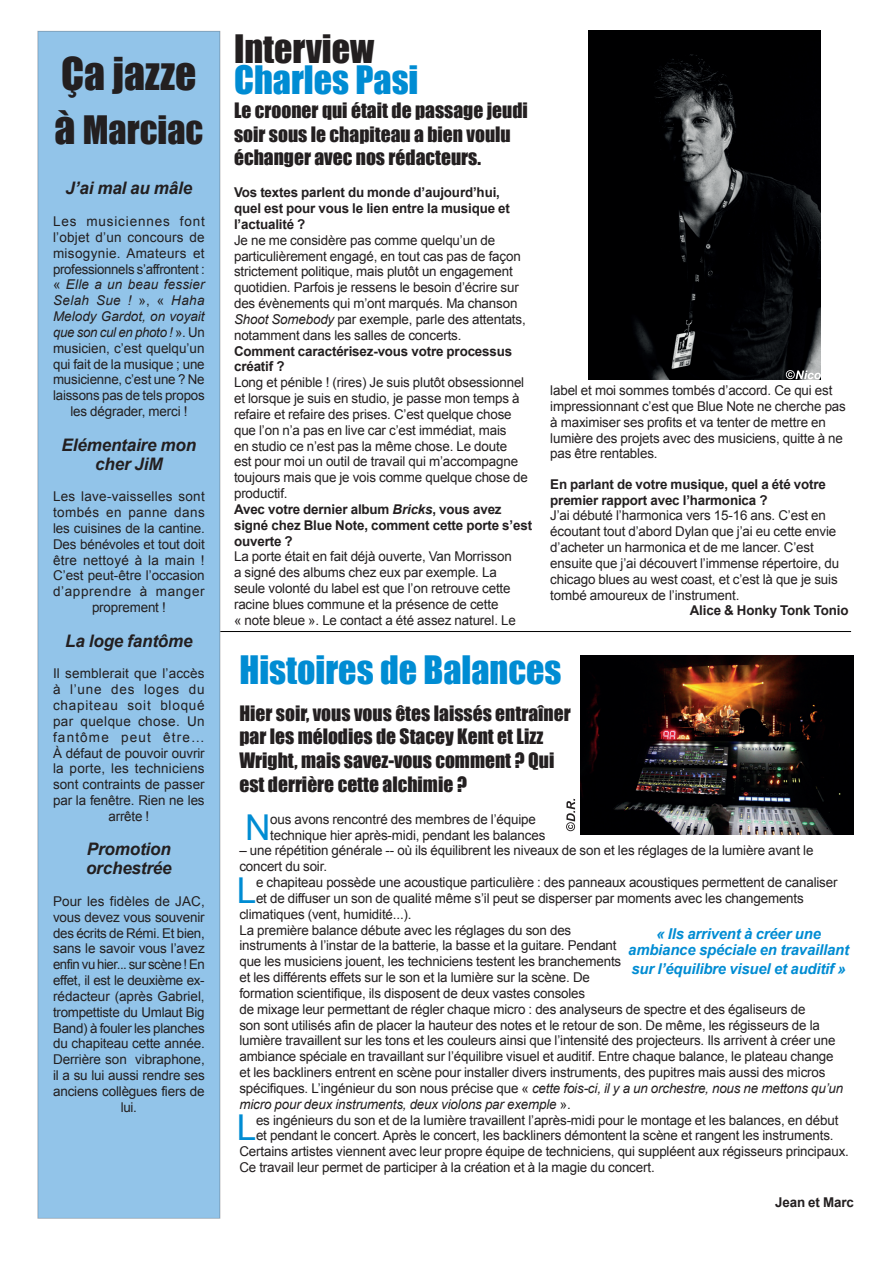
<style>
.page{position:relative;width:893px;height:1263px;background:#fff}
.page>*{position:absolute;margin:0;border:0;box-sizing:border-box;transform-origin:0 0}
.t1{font:41.7px "Impact";color:#231f20}
.t2{font:36px "Impact";color:#008cd3}
.t3{font:36px "Impact";color:#231f20}
.t4{font:35.55px "Arial";color:#008cd3}
.t5{font:19.5px/23.7px "Impact";color:#231f20}
.t6{font:italic 700 17.25px/18.8px "Arial";letter-spacing:-.01em;color:#231f20;text-align:center}
.t7{font:italic 700 15px/15.9px "Arial";letter-spacing:-.01em;color:#008cd3;text-align:center}
.t8{font:13.5px/15.9px "Arial";letter-spacing:-.01em;color:#231f20}
.t9{font:700 13.5px/15.9px "Arial";letter-spacing:-.01em;color:#231f20}
.t10{font:13.5px/15.9px "Arial";letter-spacing:.01em;color:#231f20;text-align:center}
.t11{font:italic 13.5px "Arial";letter-spacing:-.01em;color:#231f20}
.s1{font-size:41.7px}
.s2{font-style:italic}
.s3{font-weight:700}
.s4{font-weight:700;font-style:italic}
.s5{font-style:normal}
</style>
<div class="page">
<div style="left:38px;top:31px;width:182px;height:1187px;background:#92c4e9"></div>
<hr style="left:220px;top:631px;width:631px;height:1px;background:#000001">
<img style="left:589px;top:31px;width:232px;height:348px">
<svg style="left:786px;top:370px;width:35px;height:9px"></svg>
<img style="left:580px;top:656px;width:274px;height:178px">
<svg style="left:566px;top:799px;width:9px;height:32px"></svg>
<h1 class="t1" style="left:61px;top:41px;width:137px">Ça jazze</h1>
<h2 class="t3" style="left:55px;top:102px;width:150px"><span class="s1">à</span> Marciac</h2>
<p class="t6" style="left:66px;top:180px;width:128px">J’ai mal au mâle</p>
<p class="t8" style="left:53px;top:214px;width:153px;text-align:center">Les musiciennes font l’objet d’un concours de misogynie. Amateurs et professionnels s’affrontent : « <span class="s2">Elle a un beau fessier<br>Selah Sue !</span> », « <span class="s2">Haha<br>Melody Gardot, on voyait que son cul en photo !</span> ». Un musicien, c’est quelqu’un qui fait de la musique ; une musicienne, c’est une ? Ne laissons pas de tels propos les dégrader, merci !</p>
<p class="t6" style="left:62px;top:436px;width:136px">Elémentaire mon cher JiM</p>
<p class="t8" style="left:53px;top:489px;width:153px;text-align:center">Les lave-vaisselles sont tombés en panne dans les cuisines de la cantine.<br>Des bénévoles et tout doit être nettoyé à la main !<br>C’est peut-être l’occasion d’apprendre à manger proprement !</p>
<p class="t6" style="left:65px;top:632px;width:129px">La loge fantôme</p>
<p class="t10" style="left:53px;top:666px;width:153px">Il semblerait que l’accès à l’une des loges du chapiteau soit bloqué par quelque chose. Un fantôme peut être…<br>À défaut de pouvoir ouvrir la porte, les techniciens sont contraints de passer par la fenêtre. Rien ne les arrête !</p>
<p class="t6" style="left:86px;top:840px;width:87px;text-align:left">Promotion orchestrée</p>
<p class="t8" style="left:53px;top:893px;width:153px;text-align:center">Pour les fidèles de JAC, vous devez vous souvenir des écrits de Rémi. Et bien, sans le savoir vous l’avez enfin vu hier... sur scène ! En effet, il est le deuxième ex&shy;rédacteur (après Gabriel, trompettiste du Umlaut Big<br>Band) à fouler les planches du chapiteau cette année.<br>Derrière son vibraphone, il a su lui aussi rendre ses anciens collègues fiers de lui.</p>
<h2 class="t3" style="left:234px;top:20px;width:142px">Interview</h2>
<h2 class="t2" style="left:234px;top:52px;width:186px">Charles Pasi</h2>
<h3 class="t5" style="left:234px;top:98px;width:295px">Le crooner qui était de passage jeudi soir sous le chapiteau a bien voulu échanger avec nos rédacteurs.</h3>
<p class="t9" style="left:234px;top:185px;width:277px">Vos textes parlent du monde d’aujourd’hui, quel est pour vous le lien entre la musique et l’actualité ?</p>
<p class="t8" style="left:234px;top:232px;width:293px">Je ne me considère pas comme quelqu’un de particulièrement engagé, en tout cas pas de façon strictement politique, mais plutôt un engagement quotidien. Parfois je ressens le besoin d’écrire sur des évènements qui m’ont marqués. Ma chanson <span class="s2">Shoot Somebody</span> par exemple, parle des attentats, notamment dans les salles de concerts.</p>
<p class="t9" style="left:234px;top:343px;width:280px">Comment caractérisez-vous votre processus créatif ?</p>
<p class="t8" style="left:234px;top:375px;width:300px">Long et pénible ! (rires) Je suis plutôt obsessionnel et lorsque je suis en studio, je passe mon temps à refaire et refaire des prises. C’est quelque chose que l’on n’a pas en live car c’est immédiat, mais<br>en studio ce n’est pas la même chose. Le doute<br>est pour moi un outil de travail qui m’accompagne toujours mais que je vois comme quelque chose de productif.<br><span class="s3">Avec votre dernier album</span> <span class="s4">Bricks</span><span class="s3">, vous avez signé chez Blue Note, comment cette porte s’est ouverte ?</span></p>
<p class="t8" style="left:234px;top:549px;width:283px">La porte était en fait déjà ouverte, Van Morrisson a signé des albums chez eux par exemple. La seule volonté du label est que l’on retrouve cette racine blues commune et la présence de cette<br>« note bleue ». Le contact a été assez naturel. Le</p>
<p class="t8" style="left:550px;top:383px;width:297px">label et moi sommes tombés d’accord. Ce qui est impressionnant c’est que Blue Note ne cherche pas à maximiser ses profits et va tenter de mettre en lumière des projets avec des musiciens, quitte à ne pas être rentables.</p>
<p class="t9" style="left:550px;top:476px;width:277px">En parlant de votre musique, quel a été votre premier rapport avec l’harmonica ?</p>
<p class="t8" style="left:550px;top:508px;width:291px">J’ai débuté l’harmonica vers 15-16 ans. C’est en écoutant tout d’abord Dylan que j’ai eu cette envie d’acheter un harmonica et de me lancer. C’est ensuite que j’ai découvert l’immense répertoire, du chicago blues au west coast, et c’est là que je suis tombé amoureux de l’instrument.</p>
<p class="t9" style="left:690px;top:603px;width:160px">Alice &amp; Honky Tonk Tonio</p>
<h2 class="t2" style="left:239px;top:642px;width:324px">Histoires de Balances</h2>
<h3 class="t5" style="left:239px;top:701px;width:333px">Hier soir, vous vous êtes laissés entraîner par les mélodies de Stacey Kent et Lizz Wright, mais savez-vous comment ? Qui est derrière cette alchimie ?</h3>
<h3 class="t4" style="left:245px;top:804px;width:27px">N</h3>
<p class="t8" style="left:270px;top:811px;width:277px">ous avons rencontré des membres de l’équipe technique hier après-midi, pendant les balances</p>
<p class="t8" style="left:239px;top:843px;width:576px">– une répétition générale -- où ils équilibrent les niveaux de son et les réglages de la lumière avant le concert du soir.</p>
<h3 class="t4" style="left:237px;top:867px;width:21px">L</h3>
<p class="t8" style="left:256px;top:874px;width:583px">e chapiteau possède une acoustique particulière : des panneaux acoustiques permettent de canaliser</p>
<p class="t8" style="left:256px;top:890px;width:549px">et de diffuser un son de qualité même s’il peut se disperser par moments avec les changements</p>
<p class="t8" style="left:239px;top:906px;width:174px">climatiques (vent, humidité...).</p>
<p class="t8" style="left:239px;top:922px;width:333px">La première balance débute avec les réglages du son des</p>
<p class="t8" style="left:239px;top:938px;width:379px">instruments à l’instar de la batterie, la basse et la guitare. Pendant</p>
<p class="t8" style="left:239px;top:954px;width:383px">que les musiciens jouent, les techniciens testent les branchements</p>
<p class="t8" style="left:239px;top:969px;width:352px">et les différents effets sur le son et la lumière sur la scène. De</p>
<p class="t8" style="left:239px;top:985px;width:347px">formation scientifique, ils disposent de deux vastes consoles</p>
<p class="t8" style="left:239px;top:1001px;width:567px">de mixage leur permettant de régler chaque micro : des analyseurs de spectre et des égaliseurs de</p>
<p class="t8" style="left:239px;top:1017px;width:582px">son sont utilisés afin de placer la hauteur des notes et le retour de son. De même, les régisseurs de la</p>
<p class="t8" style="left:239px;top:1033px;width:598px">lumière travaillent sur les tons et les couleurs ainsi que l’intensité des projecteurs. Ils arrivent à créer une</p>
<p class="t8" style="left:239px;top:1049px;width:596px">ambiance spéciale en travaillant sur l’équilibre visuel et auditif. Entre chaque balance, le plateau change</p>
<p class="t8" style="left:239px;top:1064px;width:588px">et les backliners entrent en scène pour installer divers instruments, des pupitres mais aussi des micros</p>
<p class="t11" style="left:239px;top:1079px;width:605px"><span class="s5">spécifiques. L’ingénieur du son nous précise que «</span> cette fois-ci, il y a un orchestre, nous ne mettons qu’un</p>
<p class="t11" style="left:239px;top:1095px;width:333px">micro pour deux instruments, deux violons par exemple <span class="s5">».</span></p>
<h3 class="t4" style="left:237px;top:1105px;width:21px">L</h3>
<p class="t8" style="left:256px;top:1112px;width:584px">es ingénieurs du son et de la lumière travaillent l’après-midi pour le montage et les balances, en début</p>
<p class="t7" style="left:628px;top:926px;width:222px">« Ils arrivent à créer une ambiance spéciale en travaillant</p>
<p class="t7" style="left:631px;top:961px;width:216px">sur l’équilibre visuel et auditif »</p>
<p class="t8" style="left:256px;top:1128px;width:579px">et pendant le concert. Après le concert, les backliners démontent la scène et rangent les instruments.</p>
<p class="t8" style="left:239px;top:1144px;width:611px">Certains artistes viennent avec leur propre équipe de techniciens, qui suppléent aux régisseurs principaux.</p>
<p class="t8" style="left:239px;top:1159px;width:417px">Ce travail leur permet de participer à la création et à la magie du concert.</p>
<p class="t9" style="left:775px;top:1194px;width:80px">Jean et Marc</p>
</div>
